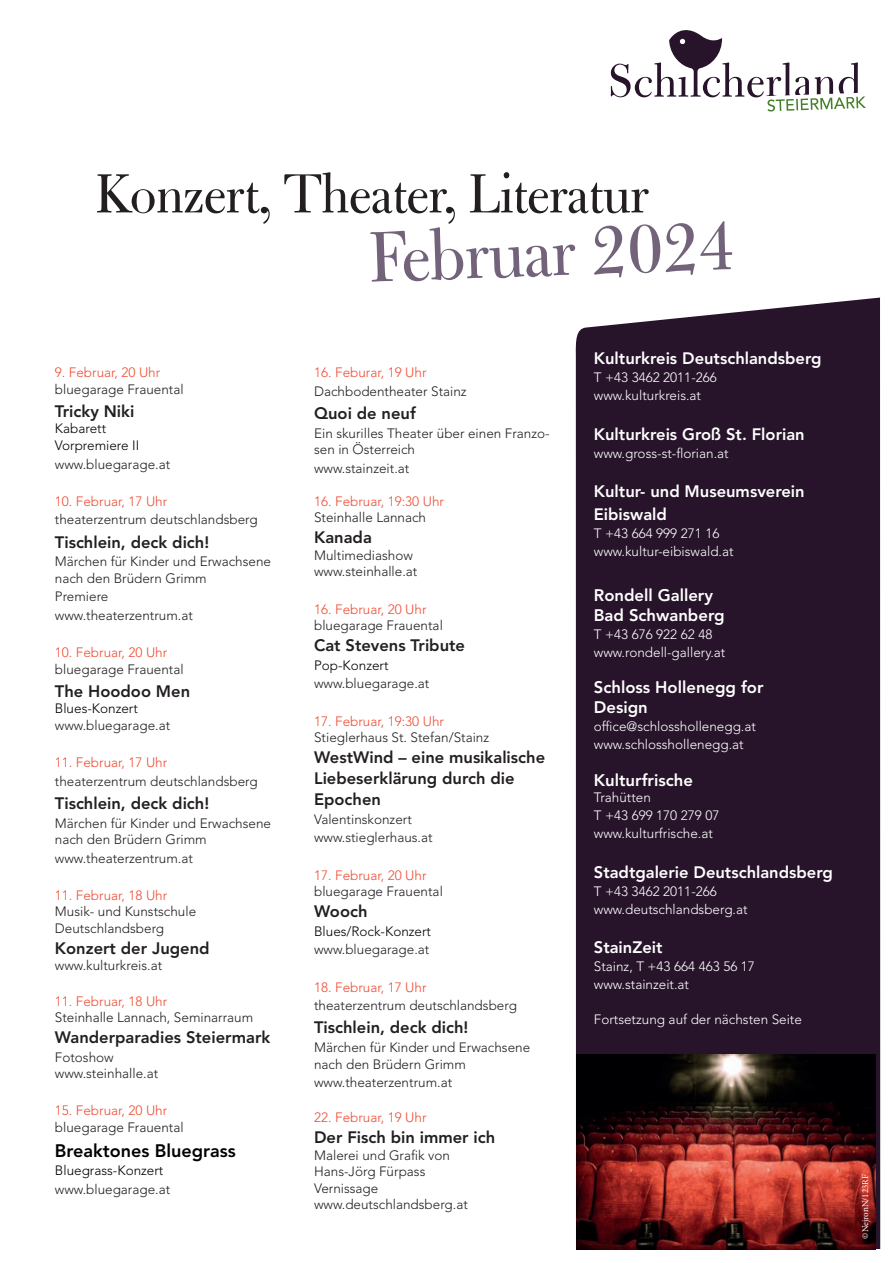
<style>
.page{position:relative;width:893px;height:1263px;background:#fff}
.page>*{position:absolute;margin:0;border:0;box-sizing:border-box;transform-origin:0 0}
.t1{font:79.05px "Bulmer MT Regular Display";color:#72637a}
.t2{font:61.2px "Bulmer MT Regular Display";color:#231f20}
.t3{font:800 18px "Avenir LT Std";color:#000001}
.t4{font:800 16.65px/19.6px "Avenir LT Std";color:#fff}
.t5{font:800 16.5px/21px "Avenir LT Std";color:#231f20}
.t6{font:800 16.5px/22.5px "Avenir LT Std";color:#fff}
.t7{font:300 13.5px/16.5px "Avenir LT Std";color:#231f20}
.t8{font:300 13.5px/18px "Avenir LT Std";color:#fff}
.t9{font:300 13.5px "Avenir LT Std";color:#ef4d35}
.t10{font:300 13.5px/16.5px "Avenir LT Std";color:#000001}
.t11{font:9px "Minion Pro";color:#fff}
</style>
<div class="page">
<div style="left:576px;top:298px;width:304px;height:951px;background:#27132a"></div>
<img style="left:577px;top:1055px;width:298px;height:194px">
<svg style="left:611px;top:30px;width:255px;height:82px"></svg>
<h2 class="t2" style="left:95px;top:156px;width:555px">Konzert, Theater, Literatur</h2>
<h1 class="t1" style="left:368px;top:209px;width:367px;rotate:-2deg">Februar 2024</h1>
<p class="t9" style="left:55px;top:365px;width:107px">9. Februar, 20 Uhr</p>
<p class="t7" style="left:55px;top:381px;width:130px">bluegarage Frauental</p>
<p class="t5" style="left:55px;top:401px;width:81px">Tricky Niki</p>
<p class="t10" style="left:55px;top:421px;width:86px">Kabarett<br>Vorpremiere II</p>
<p class="t7" style="left:55px;top:456px;width:117px">www.bluegarage.at</p>
<p class="t9" style="left:55px;top:493px;width:114px">10. Februar, 17 Uhr</p>
<p class="t7" style="left:55px;top:512px;width:204px">theaterzentrum deutschlandsberg</p>
<p class="t5" style="left:55px;top:531px;width:156px">Tischlein, deck dich!</p>
<p class="t7" style="left:55px;top:553px;width:218px">Märchen für Kinder und Erwachsene nach den Brüdern Grimm</p>
<p class="t7" style="left:55px;top:587px;width:140px;line-height:18.6px">Premiere www.theaterzentrum.at</p>
<p class="t9" style="left:55px;top:645px;width:114px">10. Februar, 20 Uhr</p>
<p class="t7" style="left:55px;top:661px;width:130px">bluegarage Frauental</p>
<p class="t5" style="left:55px;top:681px;width:137px">The Hoodoo Men</p>
<p class="t10" style="left:55px;top:700px;width:85px">Blues-Konzert</p>
<p class="t7" style="left:55px;top:717px;width:117px">www.bluegarage.at</p>
<p class="t9" style="left:55px;top:754px;width:114px">11. Februar, 17 Uhr</p>
<p class="t7" style="left:55px;top:773px;width:204px">theaterzentrum deutschlandsberg</p>
<p class="t5" style="left:55px;top:793px;width:156px">Tischlein, deck dich!</p>
<p class="t7" style="left:55px;top:815px;width:218px">Märchen für Kinder und Erwachsene nach den Brüdern Grimm</p>
<p class="t7" style="left:55px;top:850px;width:140px">www.theaterzentrum.at</p>
<p class="t9" style="left:55px;top:887px;width:114px">11. Februar, 18 Uhr</p>
<p class="t7" style="left:55px;top:903px;width:143px">Musik- und Kunstschule<br>Deutschlandsberg</p>
<p class="t5" style="left:55px;top:938px;width:156px">Konzert der Jugend</p>
<p class="t7" style="left:55px;top:957px;width:109px">www.kulturkreis.at</p>
<p class="t9" style="left:55px;top:993px;width:114px">11. Februar, 18 Uhr</p>
<p class="t7" style="left:55px;top:1009px;width:200px">Steinhalle Lannach, Seminarraum</p>
<p class="t5" style="left:55px;top:1027px;width:217px">Wanderparadies Steiermark</p>
<p class="t7" style="left:55px;top:1049px;width:105px">Fotoshow www.steinhalle.at</p>
<p class="t9" style="left:55px;top:1103px;width:114px">15. Februar, 20 Uhr</p>
<p class="t7" style="left:55px;top:1119px;width:130px">bluegarage Frauental</p>
<h3 class="t3" style="left:55px;top:1140px;width:182px">Breaktones Bluegrass</h3>
<p class="t10" style="left:55px;top:1162px;width:110px">Bluegrass-Konzert</p>
<p class="t7" style="left:55px;top:1181px;width:117px">www.bluegarage.at</p>
<p class="t9" style="left:314px;top:365px;width:114px">16. Feburar, 19 Uhr</p>
<p class="t7" style="left:314px;top:383px;width:154px">Dachbodentheater Stainz</p>
<p class="t5" style="left:314px;top:403px;width:103px">Quoi de neuf</p>
<p class="t7" style="left:314px;top:425px;width:237px">Ein skurilles Theater über einen Franzo&shy;sen in Österreich</p>
<p class="t7" style="left:314px;top:460px;width:97px">www.stainzeit.at</p>
<p class="t9" style="left:314px;top:493px;width:131px">16. Februar, 19:30 Uhr</p>
<p class="t7" style="left:314px;top:509px;width:114px">Steinhalle Lannach</p>
<p class="t5" style="left:314px;top:527px;width:59px">Kanada</p>
<p class="t7" style="left:314px;top:547px;width:105px">Multimediashow www.steinhalle.at</p>
<p class="t9" style="left:314px;top:601px;width:114px">16. Februar, 20 Uhr</p>
<p class="t7" style="left:314px;top:617px;width:130px">bluegarage Frauental</p>
<p class="t5" style="left:314px;top:635px;width:152px">Cat Stevens Tribute</p>
<p class="t10" style="left:314px;top:657px;width:76px">Pop-Konzert</p>
<p class="t7" style="left:314px;top:675px;width:117px">www.bluegarage.at</p>
<p class="t9" style="left:314px;top:713px;width:131px">17. Februar, 19:30 Uhr</p>
<p class="t7" style="left:314px;top:729px;width:177px">Stieglerhaus St. Stefan/Stainz</p>
<p class="t5" style="left:314px;top:747px;width:233px">WestWind – eine musikalische<br>Liebeserklärung durch die<br>Epochen</p>
<p class="t7" style="left:314px;top:810px;width:120px;line-height:18.6px">Valentinskonzert www.stieglerhaus.at</p>
<p class="t9" style="left:314px;top:867px;width:114px">17. Februar, 20 Uhr</p>
<p class="t7" style="left:314px;top:883px;width:130px">bluegarage Frauental</p>
<p class="t5" style="left:314px;top:901px;width:55px">Wooch</p>
<p class="t10" style="left:314px;top:923px;width:119px">Blues/Rock-Konzert</p>
<p class="t7" style="left:314px;top:941px;width:117px">www.bluegarage.at</p>
<p class="t9" style="left:314px;top:979px;width:114px">18. Februar, 17 Uhr</p>
<p class="t7" style="left:314px;top:997px;width:204px">theaterzentrum deutschlandsberg</p>
<p class="t5" style="left:314px;top:1017px;width:156px">Tischlein, deck dich!</p>
<p class="t7" style="left:314px;top:1039px;width:218px">Märchen für Kinder und Erwachsene nach den Brüdern Grimm</p>
<p class="t7" style="left:314px;top:1074px;width:140px">www.theaterzentrum.at</p>
<p class="t9" style="left:314px;top:1110px;width:114px">22. Februar, 19 Uhr</p>
<p class="t5" style="left:314px;top:1127px;width:183px">Der Fisch bin immer ich</p>
<p class="t7" style="left:314px;top:1147px;width:155px">Malerei und Grafik von<br>Hans-Jörg Fürpass<br>Vernissage www.deutschlandsberg.at</p>
<p class="t6" style="left:594px;top:347px;width:229px">Kulturkreis Deutschlandsberg</p>
<p class="t8" style="left:594px;top:369px;width:125px">T +43 3462 2011-266 www.kulturkreis.at</p>
<p class="t6" style="left:594px;top:423px;width:212px">Kulturkreis Groß St. Florian</p>
<p class="t8" style="left:594px;top:444px;width:136px">www.gross-st-florian.at</p>
<p class="t6" style="left:594px;top:480px;width:212px">Kultur- und Museumsverein<br>Eibiswald</p>
<p class="t8" style="left:594px;top:524px;width:141px">T +43 664 999 271 16 www.kultur-eibiswald.at</p>
<p class="t4" style="left:594px;top:585px;width:132px">Rondell Gallery<br>Bad Schwanberg</p>
<p class="t8" style="left:594px;top:625px;width:133px">T +43 676 922 62 48 www.rondell-gallery.at</p>
<p class="t4" style="left:594px;top:678px;width:171px">Schloss Hollenegg for<br>Design</p>
<p class="t8" style="left:594px;top:717px;width:164px">office@schlosshollenegg.at www.schlosshollenegg.at</p>
<p class="t4" style="left:594px;top:770px;width:101px">Kulturfrische</p>
<p class="t8" style="left:594px;top:789px;width:127px">Trahütten<br>T +43 699 170 279 07 www.kulturfrische.at</p>
<p class="t6" style="left:594px;top:861px;width:240px">Stadtgalerie Deutschlandsberg</p>
<p class="t8" style="left:594px;top:882px;width:155px">T +43 3462 2011-266 www.deutschlandsberg.at</p>
<p class="t6" style="left:594px;top:936px;width:70px">StainZeit</p>
<p class="t8" style="left:594px;top:958px;width:163px">Stainz, T +43 664 463 56 17 www.stainzeit.at</p>
<p class="t8" style="left:594px;top:1011px;width:210px">Fortsetzung auf der nächsten Seite</p>
<p class="t11" style="left:859px;top:1239px;width:66px;rotate:-90deg">©NejronN/123RF</p>
</div>
